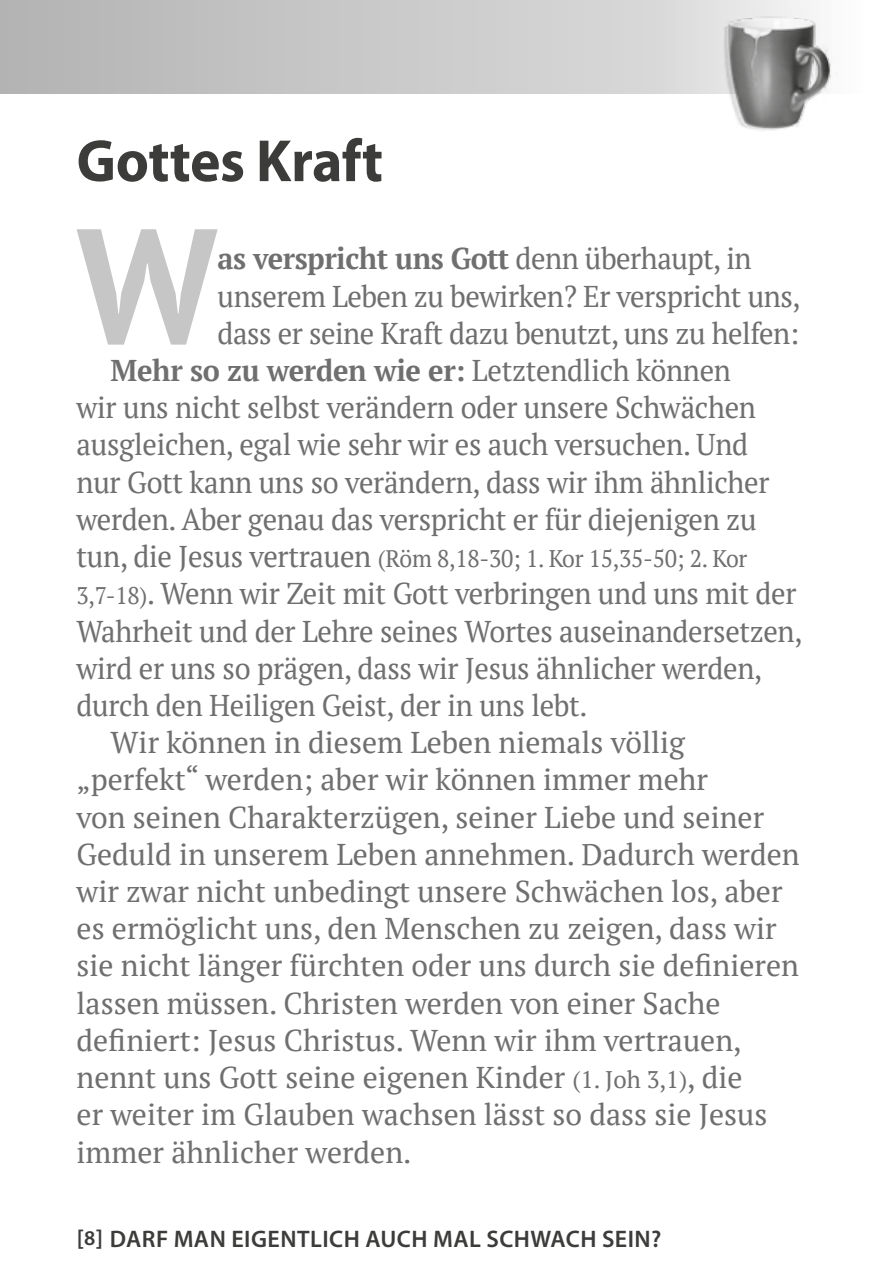
<style>
.page{position:relative;width:878px;height:1283px;background:#fff}
.page>*{position:absolute;margin:0;border:0;box-sizing:border-box;transform-origin:0 0}
.t1{font:700 163.5px "PT Sans";color:#c6c6c6}
.t2{font:700 60px "Myriad Pro";letter-spacing:-.01em;color:#3c3c3b;scale:.96 1}
.t3{font:30px "PT Serif";color:#706f6f}
.t4{font:30px "PT Serif";color:#706f6f;scale:.96 1}
.t5{font:700 30px "PT Serif";letter-spacing:-.015em;color:#706f6f;scale:.96 1}
.t6{font:24px "PT Serif";letter-spacing:-.01em;color:#706f6f;scale:.96 1}
.t7{font:600 24px "Myriad Pro";letter-spacing:.02em;color:#3c3c3b}
.s1{font-weight:400}
.s2{font-size:30px}
.s3{font-size:24px}
.s4{font-size:21px}
</style>
<div class="page">
<svg style="left:0;top:0;width:701px;height:94px;background:#c8c7c7"></svg>
<img style="left:701px;top:0;width:136px;height:131px">
<h2 class="t2" style="left:77px;top:122px;width:321px">Gottes Kraft</h2>
<h1 class="t1" style="left:77px;top:179px;width:142px">W</h1>
<p class="t5" style="left:218px;top:239px;width:557px">as verspricht uns Gott <span class="s1">denn überhaupt, in</span></p>
<p class="t4" style="left:218px;top:276px;width:608px">unserem Leben zu bewirken? Er verspricht uns,</p>
<p class="t4" style="left:218px;top:314px;width:607px">dass er seine Kraft dazu benutzt, uns zu helfen:</p>
<p class="t5" style="left:111px;top:350px;width:647px">Mehr so zu werden wie er: <span class="s1">Letztendlich können</span></p>
<p class="t4" style="left:77px;top:388px;width:709px">wir uns nicht selbst verändern oder unsere Schwächen</p>
<p class="t4" style="left:77px;top:425px;width:701px">ausgleichen, egal wie sehr wir es auch versuchen. Und</p>
<p class="t4" style="left:77px;top:462px;width:723px">nur Gott kann uns so verändern, dass wir ihm ähnlicher</p>
<p class="t4" style="left:77px;top:500px;width:709px">werden. Aber genau das verspricht er für diejenigen zu</p>
<p class="t6" style="left:77px;top:543px;width:700px"><span class="s2">tun, die Jesus vertrauen</span> (Röm 8,18-30; 1. Kor 15,35-50; 2. Kor</p>
<p class="t4" style="left:77px;top:574px;width:751px"><span class="s3">3,7-18)</span>. Wenn wir Zeit mit Gott verbringen und uns mit der</p>
<p class="t4" style="left:77px;top:611px;width:757px">Wahrheit und der Lehre seines Wortes auseinandersetzen,</p>
<p class="t4" style="left:77px;top:648px;width:715px">wird er uns so prägen, dass wir Jesus ähnlicher werden,</p>
<p class="t4" style="left:77px;top:686px;width:533px">durch den Heiligen Geist, der in uns lebt.</p>
<p class="t3" style="left:111px;top:723px;width:576px">Wir können in diesem Leben niemals völlig</p>
<p class="t3" style="left:77px;top:760px;width:633px">„perfekt“ werden; aber wir können immer mehr</p>
<p class="t3" style="left:77px;top:797px;width:689px">von seinen Charakterzügen, seiner Liebe und seiner</p>
<p class="t3" style="left:77px;top:834px;width:724px">Geduld in unserem Leben annehmen. Dadurch werden</p>
<p class="t3" style="left:77px;top:872px;width:707px">wir zwar nicht unbedingt unsere Schwächen los, aber</p>
<p class="t3" style="left:77px;top:909px;width:701px">es ermöglicht uns, den Menschen zu zeigen, dass wir</p>
<p class="t3" style="left:77px;top:946px;width:724px">sie nicht länger fürchten oder uns durch sie definieren</p>
<p class="t3" style="left:77px;top:983px;width:645px">lassen müssen. Christen werden von einer Sache</p>
<p class="t3" style="left:77px;top:1020px;width:666px">definiert: Jesus Christus. Wenn wir ihm vertrauen,</p>
<p class="t3" style="left:77px;top:1058px;width:667px">nennt uns Gott seine eigenen Kinder <span class="s3">(1. Joh 3,1)</span>, die</p>
<p class="t3" style="left:77px;top:1095px;width:692px">er weiter im Glauben wachsen lässt so dass sie Jesus</p>
<p class="t3" style="left:77px;top:1132px;width:336px">immer ähnlicher werden.</p>
<p class="t7" style="left:77px;top:1223px;width:586px">[<span class="s4">8</span>] DARF MAN EIGENTLICH AUCH MAL SCHWACH SEIN?</p>
</div>
